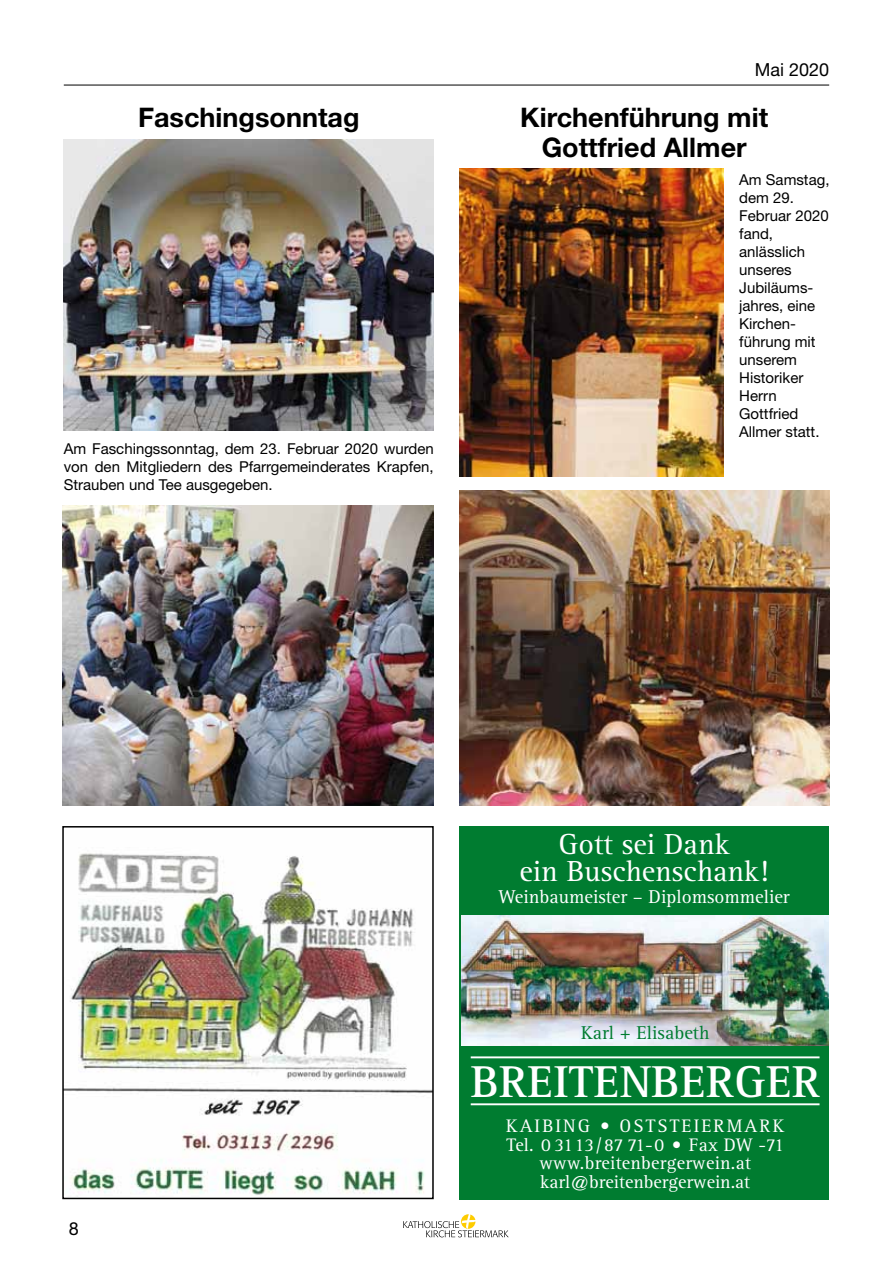
<style>
.page{position:relative;width:893px;height:1263px;background:#fff}
.page>*{position:absolute;margin:0;border:0;box-sizing:border-box;transform-origin:0 0}
.t1{font:700 46.2px "Rotis Serif";letter-spacing:.015em;color:#fff}
.t2{font:30px/27px "Rotis Serif";color:#fff;text-align:center}
.t3{font:700 27px/30px "Helvetica Neue";color:#000;text-align:center}
.t4{font:19.2px "Rotis Serif";color:#fff}
.t5{font:19.2px "Rotis Serif";color:#007c30}
.t6{font:18.75px/18.8px "Rotis Serif";letter-spacing:.015em;color:#fff;text-align:center}
.t7{font:18px "Helvetica Neue";color:#000}
.t8{font:15px/18px "Helvetica Neue";color:#000}
</style>
<div class="page">
<hr style="left:64px;top:85px;width:765px;height:1px;background:#000">
<svg style="left:403px;top:1214px;width:106px;height:23px"></svg>
<img style="left:459px;top:491px;width:370px;height:315px">
<img style="left:62px;top:505px;width:372px;height:301px">
<img style="left:64px;top:140px;width:370px;height:290px">
<div style="left:459px;top:826px;width:370px;height:373px;background:#007c30"></div>
<img style="left:461px;top:915px;width:368px;height:130px">
<hr style="left:471px;top:1056px;width:348px;height:2px;background:#fff">
<hr style="left:471px;top:1103px;width:348px;height:2px;background:#fff">
<img style="left:65px;top:853px;width:366px;height:342px">
<div style="left:62px;top:826px;width:372px;height:373px;border:2px solid #000"></div>
<img style="left:459px;top:169px;width:264px;height:307px">
<h3 class="t3" style="left:138px;top:102px;width:223px">Faschingsonntag</h3>
<p class="t8" style="left:64px;top:440px;width:371px;text-align:justify">Am Faschingssonntag, dem 23. Februar 2020 wurden von den Mitgliedern des Pfarrgemeinderates Krapfen, Strauben und Tee ausgegeben.</p>
<p class="t7" style="left:755px;top:59px;width:76px">Mai 2020</p>
<h3 class="t3" style="left:520px;top:102px;width:249px">Kirchenführung mit<br>Gottfried Allmer</h3>
<p class="t8" style="left:739px;top:171px;width:92px">Am Samstag, dem 29.<br>Februar 2020 fand, anlässlich unseres<br>Jubiläums&shy;jahres, eine<br>Kirchen&shy;führung mit unserem<br>Historiker<br>Herrn<br>Gottfried<br>Allmer statt.</p>
<p class="t7" style="left:69px;top:1217px;width:12px">8</p>
<h2 class="t2" style="left:520px;top:831px;width:251px">Gott sei Dank<br>ein Buschenschank!</h2>
<p class="t4" style="left:499px;top:886px;width:293px">Weinbaumeister – Diplomsommelier</p>
<p class="t5" style="left:581px;top:1022px;width:130px">Karl + Elisabeth</p>
<h1 class="t1" style="left:471px;top:1054px;width:350px">BREITENBERGER</h1>
<p class="t6" style="left:506px;top:1117px;width:280px">KAIBING • OSTSTEIERMARK<br>Tel. 0 3113/87 71-0 • Fax DW -71 www.breitenbergerwein.at karl@breitenbergerwein.at</p>
</div>
